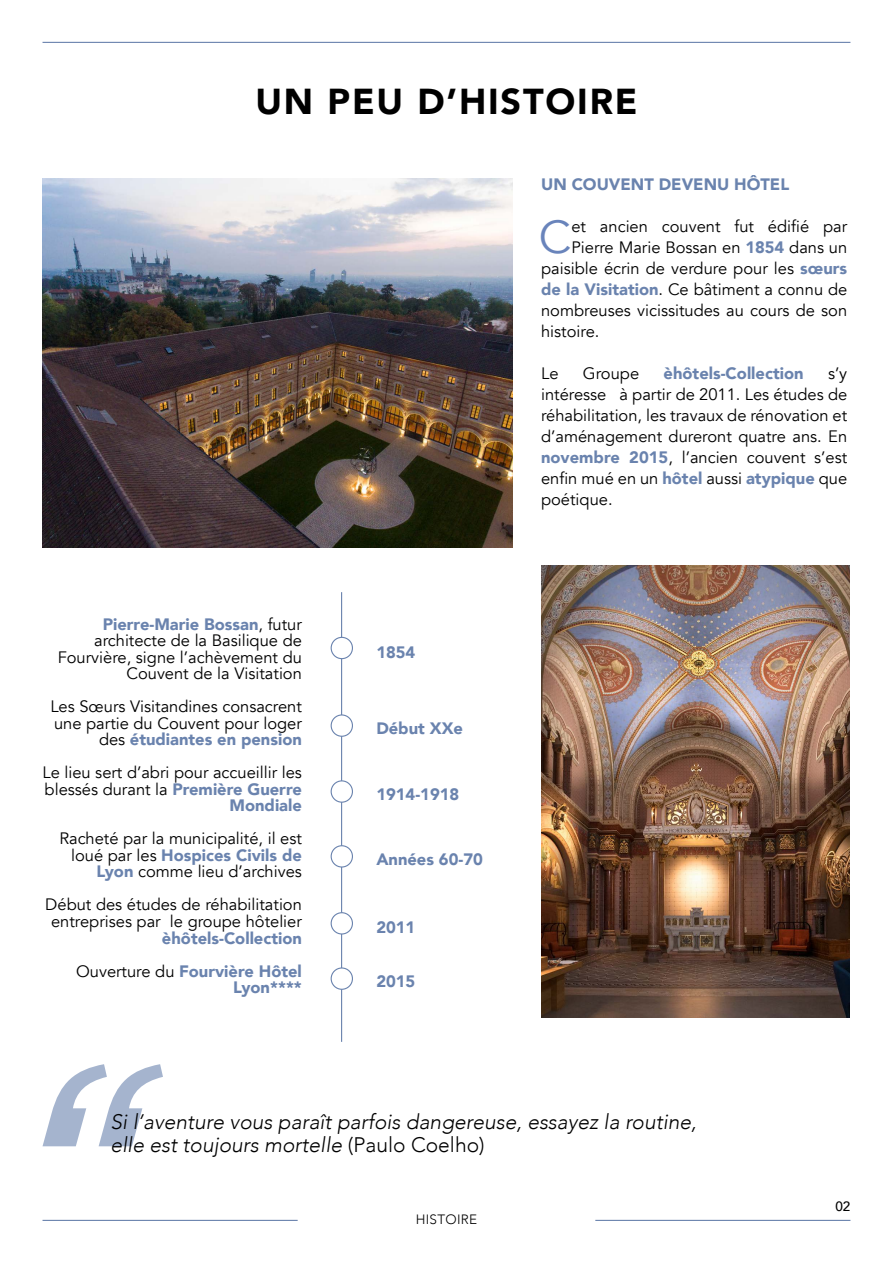
<style>
.page{position:relative;width:893px;height:1263px;background:#fff}
.page>*{position:absolute;margin:0;border:0;box-sizing:border-box;transform-origin:0 0}
.t1{font:46.2px "Avenir";color:#6984bb}
.t2{font:900 36px "Avenir";letter-spacing:.05em;color:#000}
.t3{font:italic 300 21px/22.5px "Avenir";color:#000}
.t4{font:16.5px/16.5px "Avenir";color:#000;text-align:right}
.t5{font:900 16.5px/33px "Avenir";color:#6a83ae;text-align:right}
.t6{font:300 13.5px "Avenir";letter-spacing:.025em;color:#000}
.t7{font:500 13.5px "Avenir";color:#000}
.s1{font-weight:900;color:#6a83ae}
.s2{font-weight:400;color:#000}
.s3{font-style:normal}
</style>
<div class="page">
<img style="left:43px;top:179px;width:469px;height:368px">
<img style="left:541px;top:566px;width:308px;height:451px">
<hr style="left:43px;top:42px;width:807px;height:1px;background:#6a83ae">
<hr style="left:43px;top:1220px;width:254px;height:1px;background:#6a83ae">
<hr style="left:596px;top:1220px;width:254px;height:1px;background:#6a83ae">
<hr style="left:341px;top:593px;width:1px;height:448px;background:#6a83ae">
<div style="left:331px;top:637px;width:21px;height:22px;background:#fff;border-radius:50%"></div>
<div style="left:331px;top:637px;width:22px;height:22px;border:1px solid #6a83ae;border-radius:50%"></div>
<div style="left:331px;top:715px;width:21px;height:21px;background:#fff;border-radius:50%"></div>
<div style="left:331px;top:714px;width:22px;height:23px;border:1px solid #6a83ae;border-radius:50%"></div>
<div style="left:331px;top:781px;width:21px;height:21px;background:#fff;border-radius:50%"></div>
<div style="left:331px;top:780px;width:22px;height:23px;border:1px solid #6a83ae;border-radius:50%"></div>
<div style="left:331px;top:846px;width:21px;height:21px;background:#fff;border-radius:50%"></div>
<div style="left:331px;top:845px;width:22px;height:22px;border:1px solid #6a83ae;border-radius:50%"></div>
<div style="left:331px;top:913px;width:21px;height:21px;background:#fff;border-radius:50%"></div>
<div style="left:331px;top:912px;width:22px;height:22px;border:1px solid #6a83ae;border-radius:50%"></div>
<div style="left:331px;top:968px;width:21px;height:21px;background:#fff;border-radius:50%"></div>
<div style="left:331px;top:967px;width:22px;height:23px;border:1px solid #6a83ae;border-radius:50%"></div>
<svg style="left:43px;top:1064px;width:120px;height:82px"></svg>
<h2 class="t2" style="left:255px;top:70px;width:384px">UN PEU D’HISTOIRE</h2>
<p class="t4" style="left:58px;top:616px;width:246px"><span class="s1">Pierre-Marie Bossan</span>, futur architecte de la Basilique de<br>Fourvière, signe l’achèvement du<br>Couvent de la Visitation</p>
<p class="t4" style="left:50px;top:699px;width:253px">Les Sœurs Visitandines consacrent une partie du Couvent pour loger des <span class="s1">étudiantes en pension</span></p>
<p class="t4" style="left:43px;top:765px;width:261px">Le lieu sert d’abri pour accueillir les blessés durant la <span class="s1">Première Guerre<br>Mondiale</span></p>
<p class="t4" style="left:59px;top:831px;width:244px">Racheté par la municipalité, il est loué par les <span class="s1">Hospices Civils de<br>Lyon</span> comme lieu d’archives</p>
<p class="t4" style="left:45px;top:897px;width:258px;text-align:center">Début des études de réhabilitation entreprises par le groupe hôtelier</p>
<p class="t5" style="left:76px;top:921px;width:227px">èhôtels-Collection<br><span class="s2">Ouverture du</span> Fourvière Hôtel</p>
<p class="t5" style="left:233px;top:970px;width:70px">Lyon****</p>
<p class="t5" style="left:376px;top:635px;width:41px">1854</p>
<p class="t5" style="left:376px;top:711px;width:88px">Début XXe</p>
<p class="t5" style="left:376px;top:777px;width:85px">1914-1918</p>
<p class="t5" style="left:376px;top:842px;width:108px">Années 60-70</p>
<p class="t5" style="left:376px;top:910px;width:41px">2011</p>
<p class="t5" style="left:376px;top:964px;width:41px">2015</p>
<p class="t5" style="left:541px;top:167px;width:250px">UN COUVENT DEVENU HÔTEL</p>
<h1 class="t1" style="left:539px;top:209px;width:34px">C</h1>
<p class="t4" style="left:571px;top:218px;width:277px">et ancien couvent fut édifié par</p>
<p class="t4" style="left:571px;top:239px;width:277px">Pierre Marie Bossan en <span class="s1">1854</span> dans un</p>
<p class="t4" style="left:541px;top:260px;width:308px">paisible écrin de verdure pour les <span class="s1">sœurs</span></p>
<p class="t4" style="left:541px;top:281px;width:308px"><span class="s1">de la Visitation</span>. Ce bâtiment a connu de</p>
<p class="t4" style="left:541px;top:302px;width:308px">nombreuses vicissitudes au cours de son</p>
<p class="t4" style="left:541px;top:323px;width:60px">histoire.</p>
<p class="t4" style="left:541px;top:365px;width:19px">Le</p>
<p class="t4" style="left:583px;top:365px;width:58px">Groupe</p>
<p class="t5" style="left:664px;top:356px;width:141px">èhôtels-Collection</p>
<p class="t4" style="left:541px;top:363px;width:308px;line-height:21px;text-align:justify;text-indent:287px">s’y intéresse à partir de 2011. Les études de réhabilitation, les travaux de rénovation et d’aménagement dureront quatre ans. En <span class="s1">novembre 2015</span>, l’ancien couvent s’est enfin mué en un <span class="s1">hôtel</span> aussi <span class="s1">atypique</span> que poétique.</p>
<p class="t3" style="left:111px;top:1110px;width:588px">Si l’aventure vous paraît parfois dangereuse, essayez la routine, elle est toujours mortelle <span class="s3">(Paulo Coelho)</span></p>
<p class="t6" style="left:416px;top:1212px;width:63px">HISTOIRE</p>
<p class="t7" style="left:835px;top:1194px;width:17px">02</p>
</div>
